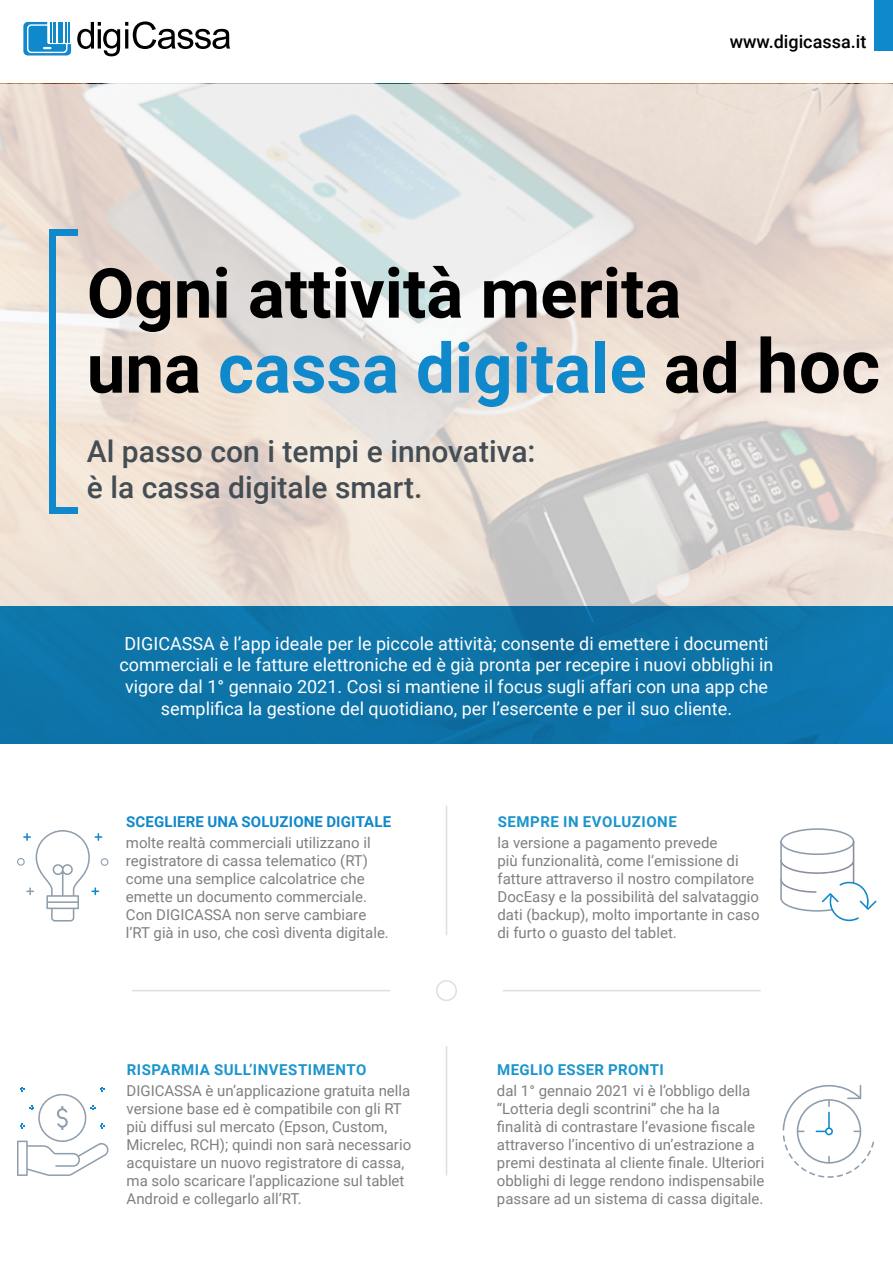
<style>
.page{position:relative;width:893px;height:1263px;background:#fff}
.page>*{position:absolute;margin:0;border:0;box-sizing:border-box;transform-origin:0 0}
.t1{font:700 69px/75px "Roboto";color:#000}
.t2{font:500 30px/36px "Roboto";color:#454d54}
.t3{font:18px/21.6px "Roboto";color:#fff;text-align:center}
.t4{font:500 18px "Roboto";color:#000}
.t5{font:15px/18px "Roboto";color:#807f7f}
.t6{font:700 15px "Roboto";letter-spacing:.035em;color:#1b95cc}
.t7{font:700 15px "Roboto";letter-spacing:.01em;color:#1088cc}
.s1{color:#1088cc}
.s2{font-size:75px}
</style>
<div class="page">
<svg style="left:0;top:84px;width:893px;height:522px"></svg>
<div style="left:0;top:606px;width:893px;height:137px;background:#0e74a8"></div>
<div style="left:49px;top:236px;width:6px;height:271px;background:#1088cc"></div>
<div style="left:49px;top:230px;width:28px;height:6px;background:#1088cc"></div>
<div style="left:49px;top:507px;width:28px;height:7px;background:#1088cc"></div>
<hr style="left:446px;top:806px;width:1px;height:129px;background:#dfdee0">
<hr style="left:446px;top:1046px;width:1px;height:129px;background:#dfdee0">
<div style="left:436px;top:980px;width:21px;height:21px;border:2px solid #dfdee0;border-radius:50%"></div>
<hr style="left:133px;top:990px;width:257px;height:1px;background:#dfdee0">
<hr style="left:503px;top:990px;width:257px;height:1px;background:#dfdee0">
<div style="left:875px;top:0;width:18px;height:51px;background:#1088cc"></div>
<svg style="left:17px;top:830px;width:91px;height:91px"></svg>
<svg style="left:17px;top:1087px;width:92px;height:89px"></svg>
<svg style="left:783px;top:1085px;width:91px;height:93px"></svg>
<svg style="left:77px;top:21px;width:153px;height:35px"></svg>
<svg style="left:23px;top:22px;width:48px;height:34px"></svg>
<svg style="left:780px;top:828px;width:96px;height:93px"></svg>
<p class="t4" style="left:730px;top:29px;width:138px">www.digicassa.it</p>
<h1 class="t1" style="left:87px;top:253px;width:795px">Ogni attività merita<br>una <span class="s1">cassa digitale</span> ad <span class="s2">hoc</span></h1>
<h2 class="t2" style="left:87px;top:432px;width:450px">Al passo con i tempi e innovativa: è la cassa digitale smart.</h2>
<p class="t3" style="left:120px;top:632px;width:655px">DIGICASSA è l’app ideale per le piccole attività; consente di emettere i documenti commerciali e le fatture elettroniche ed è già pronta per recepire i nuovi obblighi in vigore dal 1° gennaio 2021. Così si mantiene il focus sugli affari con una app che semplifica la gestione del quotidiano, per l’esercente e per il suo cliente.</p>
<p class="t7" style="left:126px;top:811px;width:267px">SCEGLIERE UNA SOLUZIONE DIGITALE</p>
<p class="t5" style="left:126px;top:833px;width:264px">molte realtà commerciali utilizzano il registratore di cassa telematico (RT) come una semplice calcolatrice che emette un documento commerciale.<br>Con DIGICASSA non serve cambiare l’RT già in uso, che così diventa digitale.</p>
<p class="t6" style="left:127px;top:1059px;width:241px">RISPARMIA SULL’INVESTIMENTO</p>
<p class="t5" style="left:127px;top:1081px;width:286px">DIGICASSA è un’applicazione gratuita nella versione base ed è compatibile con gli RT più diffusi sul mercato (Epson, Custom, Micrelec, RCH); quindi non sarà necessario acquistare un nuovo registratore di cassa, ma solo scaricare l’applicazione sul tablet Android e collegarlo all’RT.</p>
<p class="t6" style="left:498px;top:811px;width:181px">SEMPRE IN EVOLUZIONE</p>
<p class="t5" style="left:497px;top:833px;width:264px">la versione a pagamento prevede<br>più funzionalità, come l’emissione di fatture attraverso il nostro compilatore DocEasy e la possibilità del salvataggio dati (backup), molto importante in caso di furto o guasto del tablet.</p>
<p class="t6" style="left:497px;top:1059px;width:168px">MEGLIO ESSER PRONTI</p>
<p class="t5" style="left:497px;top:1081px;width:269px">dal 1° gennaio 2021 vi è l’obbligo della “Lotteria degli scontrini” che ha la finalità di contrastare l’evasione fiscale attraverso l’incentivo di un’estrazione a premi destinata al cliente finale. Ulteriori obblighi di legge rendono indispensabile passare ad un sistema di cassa digitale.</p>
</div>
